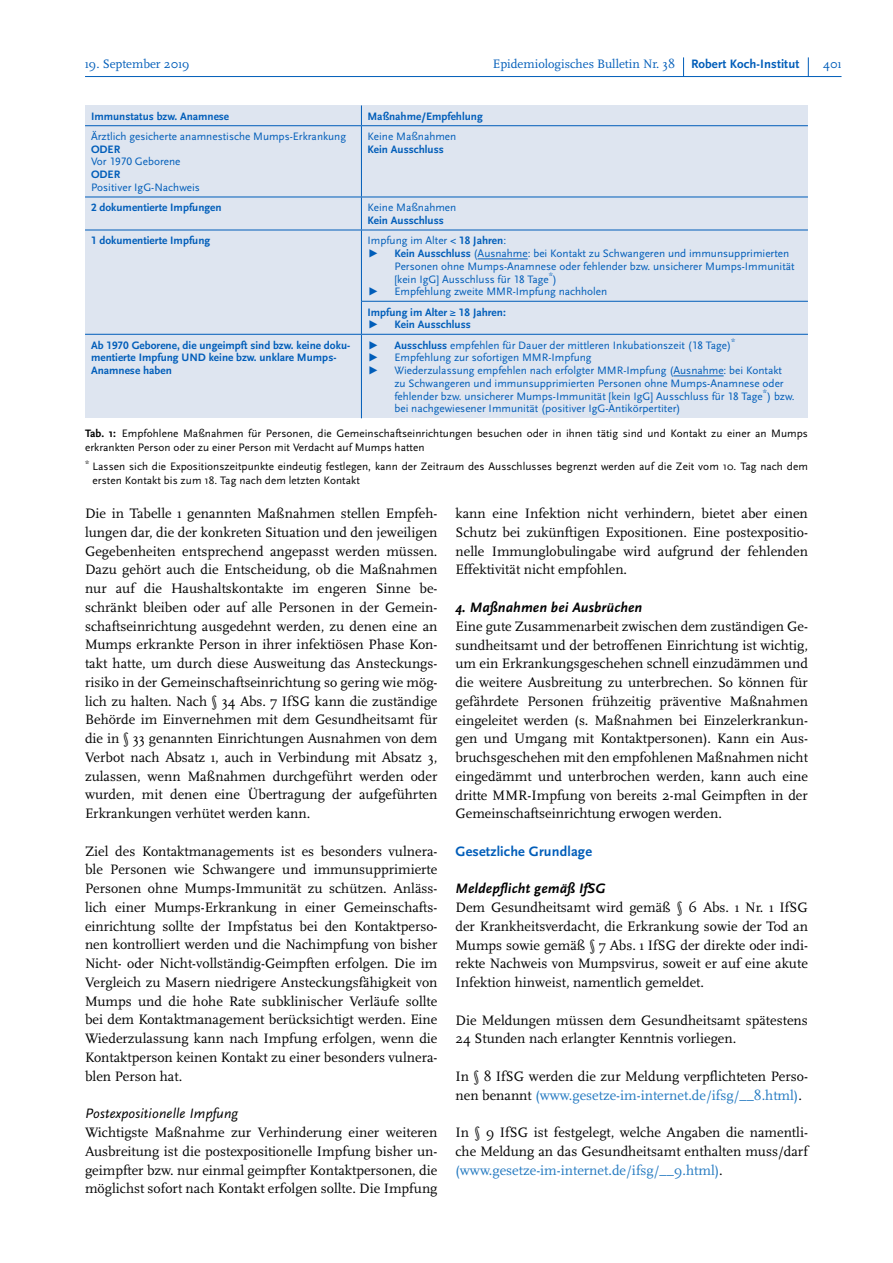
<style>
.page{position:relative;width:893px;height:1263px;background:#fff}
.page>*{position:absolute;margin:0;border:0;box-sizing:border-box;transform-origin:0 0}
.Fließtext{font:14.25px/18.8px "Scala Pro";color:#000;text-align:justify}
.Fließtext_Überschrif{font:italic 700 14.25px "Scala Sans Pro";letter-spacing:.01em;color:#000}
.Fließtext_Überschrif-2{font:italic 14.25px "Scala Sans Pro";letter-spacing:.01em;color:#000}
.Fließtext_Überschrif-3{font:700 14.25px "Scala Sans Pro";letter-spacing:.01em;color:#005db9}
.t1{font:12.75px "Scala Pro";color:#005db9}
.Tab_Zahl{font:11.25px/12.8px "Scala Sans Pro";color:#005db9}
.Text_klein_schwarz{font:11.25px/14.2px "Scala Sans Pro";letter-spacing:.005em;color:#000}
.Tab_Zahl-2{font:700 11.25px/12.8px "Scala Sans Pro";color:#005db9}
.s1{font-family:"Scala Sans Pro";font-weight:700}
.s2{font-weight:700}
.s3{color:#2178c0}
</style>
<div class="page">
<hr style="left:85px;top:76px;width:756px;height:1px;background:#005db9">
<svg style="left:808px;top:57px;width:1px;height:19px"></svg>
<svg style="left:683px;top:57px;width:1px;height:19px"></svg>
<div style="left:85px;top:105px;width:723px;height:313px;background:#dee5f0"></div>
<svg style="left:361px;top:105px;width:1px;height:20px"></svg>
<hr style="left:85px;top:125px;width:276px;height:1px;background:#005db9">
<hr style="left:361px;top:125px;width:447px;height:1px;background:#005db9">
<hr style="left:361px;top:126px;width:1px;height:71px;background:#005db9">
<hr style="left:85px;top:197px;width:276px;height:1px;background:#005db9">
<hr style="left:361px;top:197px;width:447px;height:1px;background:#005db9">
<hr style="left:361px;top:197px;width:1px;height:33px;background:#005db9">
<hr style="left:85px;top:230px;width:276px;height:1px;background:#005db9">
<hr style="left:361px;top:230px;width:447px;height:1px;background:#005db9">
<hr style="left:361px;top:230px;width:1px;height:71px;background:#005db9">
<hr style="left:361px;top:301px;width:1px;height:33px;background:#005db9">
<hr style="left:85px;top:334px;width:276px;height:1px;background:#005db9">
<hr style="left:361px;top:334px;width:447px;height:1px;background:#005db9">
<hr style="left:361px;top:335px;width:1px;height:83px;background:#005db9">
<hr style="left:362px;top:301px;width:446px;height:1px;background:#005db9">
<hr style="left:478px;top:259px;width:50px;height:1px;background:#005db9">
<hr style="left:673px;top:376px;width:51px;height:1px;background:#005db9">
<p class="t1" style="left:85px;top:56px;width:106px">19. September 2019</p>
<p class="t1" style="left:493px;top:56px;width:308px">Epidemiologisches Bulletin Nr. 38 <span class="s1">Robert Koch-Institut</span></p>
<p class="t1" style="left:823px;top:56px;width:20px">401</p>
<p class="Tab_Zahl-2" style="left:91px;top:110px;width:140px">Immunstatus bzw. Anamnese</p>
<p class="Tab_Zahl-2" style="left:367px;top:110px;width:117px">Maßnahme/Empfehlung</p>
<p class="Tab_Zahl" style="left:91px;top:130px;width:257px">Ärztlich gesicherte anamnestische Mumps-Erkrankung</p>
<p class="Tab_Zahl-2" style="left:91px;top:143px;width:31px">ODER</p>
<p class="Tab_Zahl" style="left:91px;top:155px;width:91px">Vor 1970 Geborene</p>
<p class="Tab_Zahl-2" style="left:91px;top:168px;width:31px">ODER</p>
<p class="Tab_Zahl" style="left:91px;top:181px;width:110px">Positiver IgG-Nachweis</p>
<p class="Tab_Zahl" style="left:367px;top:130px;width:90px">Keine Maßnahmen</p>
<p class="Tab_Zahl-2" style="left:367px;top:143px;width:78px">Kein Ausschluss</p>
<p class="Tab_Zahl-2" style="left:91px;top:201px;width:132px">2 dokumentierte Impfungen</p>
<p class="Tab_Zahl" style="left:367px;top:201px;width:90px">Keine Maßnahmen</p>
<p class="Tab_Zahl-2" style="left:367px;top:214px;width:78px">Kein Ausschluss</p>
<p class="Tab_Zahl-2" style="left:91px;top:234px;width:121px">1 dokumentierte Impfung</p>
<p class="Tab_Zahl" style="left:367px;top:234px;width:140px">Impfung im Alter <span class="s2">&lt; 18 Jahren</span>:</p>
<p class="Tab_Zahl" style="left:367px;top:247px;width:13px">▶</p>
<p class="Tab_Zahl" style="left:394px;top:247px;width:402px"><span class="s2">Kein Ausschluss</span> (Ausnahme: bei Kontakt zu Schwangeren und immunsupprimierten<br>Personen ohne Mumps-Anamnese oder fehlender bzw. unsicherer Mumps-Immunität [kein IgG] Ausschluss für 18 Tage<sup>*</sup>)</p>
<p class="Tab_Zahl" style="left:367px;top:285px;width:13px">▶</p>
<p class="Tab_Zahl" style="left:394px;top:285px;width:214px">Empfehlung zweite MMR-Impfung nachholen</p>
<p class="Tab_Zahl-2" style="left:367px;top:305px;width:140px">Impfung im Alter ≥ 18 Jahren:</p>
<p class="Tab_Zahl" style="left:367px;top:318px;width:13px">▶</p>
<p class="Tab_Zahl-2" style="left:394px;top:318px;width:78px">Kein Ausschluss</p>
<p class="Tab_Zahl-2" style="left:91px;top:338px;width:261px">Ab 1970 Geborene, die ungeimpft sind bzw. keine doku&shy;mentierte Impfung UND keine bzw. unklare Mumps-<br>Anamnese haben</p>
<p class="Tab_Zahl" style="left:367px;top:338px;width:13px">▶</p>
<p class="Tab_Zahl" style="left:394px;top:338px;width:342px"><span class="s2">Ausschluss</span> empfehlen für Dauer der mittleren Inkubationszeit (18 Tage)<sup>*</sup></p>
<p class="Tab_Zahl" style="left:367px;top:351px;width:13px">▶</p>
<p class="Tab_Zahl" style="left:394px;top:351px;width:199px">Empfehlung zur sofortigen MMR-Impfung</p>
<p class="Tab_Zahl" style="left:367px;top:364px;width:13px">▶</p>
<p class="Tab_Zahl" style="left:394px;top:364px;width:402px">Wiederzulassung empfehlen nach erfolgter MMR-Impfung (Ausnahme: bei Kontakt zu Schwangeren und immunsupprimierten Personen ohne Mumps-Anamnese oder fehlender bzw. unsicherer Mumps-Immunität [kein IgG] Ausschluss für 18 Tage<sup>*</sup>) bzw. bei nachgewiesener Immunität (positiver IgG-Antikörpertiter)</p>
<p class="Text_klein_schwarz" style="left:85px;top:426px;width:724px"><span class="s2">Tab. 1:</span> Empfohlene Maßnahmen für Personen, die Gemeinschaftseinrichtungen besuchen oder in ihnen tätig sind und Kontakt zu einer an Mumps erkrankten Person oder zu einer Person mit Verdacht auf Mumps hatten</p>
<p class="Text_klein_schwarz" style="left:93px;top:459px;width:717px;text-indent:-8px"><sup>*</sup> Lassen sich die Expositionszeitpunkte eindeutig festlegen, kann der Zeitraum des Ausschlusses begrenzt werden auf die Zeit vom 10. Tag nach dem ersten Kontakt bis zum 18. Tag nach dem letzten Kontakt</p>
<p class="Fließtext" style="left:85px;top:504px;width:354px">Die in Tabelle 1 genannten Maßnahmen stellen Empfeh&shy;lungen dar, die der konkreten Situation und den jeweiligen Gegebenheiten entsprechend angepasst werden müssen.<br>Dazu gehört auch die Entscheidung, ob die Maßnahmen nur auf die Haushaltskontakte im engeren Sinne be&shy;schränkt bleiben oder auf alle Personen in der Gemein&shy;schaftseinrichtung ausgedehnt werden, zu denen eine an Mumps erkrankte Person in ihrer infektiösen Phase Kon&shy;takt hatte, um durch diese Ausweitung das Ansteckungs&shy;risiko in der Gemeinschaftseinrichtung so gering wie mög&shy;lich zu halten. Nach § 34 Abs. 7 IfSG kann die zuständige Behörde im Einvernehmen mit dem Gesundheitsamt für die in § 33 genannten Einrichtungen Ausnahmen von dem Verbot nach Absatz 1, auch in Verbindung mit Absatz 3, zulassen, wenn Maßnahmen durchgeführt werden oder wurden, mit denen eine Übertragung der aufgeführten Erkrankungen verhütet werden kann.</p>
<p class="Fließtext" style="left:85px;top:841px;width:354px">Ziel des Kontaktmanagements ist es besonders vulnera&shy;ble Personen wie Schwangere und immunsupprimierte Personen ohne Mumps-Immunität zu schützen. Anläss&shy;lich einer Mumps-Erkrankung in einer Gemeinschafts&shy;einrichtung sollte der Impfstatus bei den Kontaktperso&shy;nen kontrolliert werden und die Nachimpfung von bisher Nicht- oder Nicht-vollständig-Geimpften erfolgen. Die im Vergleich zu Masern niedrigere Ansteckungsfähigkeit von Mumps und die hohe Rate subklinischer Verläufe sollte bei dem Kontaktmanagement berücksichtigt werden. Eine Wiederzulassung kann nach Impfung erfolgen, wenn die Kontaktperson keinen Kontakt zu einer besonders vulnera&shy;blen Person hat.</p>
<p class="Fließtext_Überschrif-2" style="left:85px;top:1105px;width:154px">Postexpositionelle Impfung</p>
<p class="Fließtext" style="left:85px;top:1123px;width:354px">Wichtigste Maßnahme zur Verhinderung einer weiteren Ausbreitung ist die postexpositionelle Impfung bisher un&shy;geimpfter bzw. nur einmal geimpfter Kontaktpersonen, die möglichst sofort nach Kontakt erfolgen sollte. Die Impfung</p>
<p class="Fließtext" style="left:455px;top:504px;width:354px">kann eine Infektion nicht verhindern, bietet aber einen Schutz bei zukünftigen Expositionen. Eine postexpositio&shy;nelle Immunglobulingabe wird aufgrund der fehlenden Effektivität nicht empfohlen.</p>
<p class="Fließtext_Überschrif" style="left:455px;top:599px;width:188px">4. Maßnahmen bei Ausbrüchen</p>
<p class="Fließtext" style="left:455px;top:617px;width:354px">Eine gute Zusammenarbeit zwischen dem zuständigen Ge&shy;sundheitsamt und der betroffenen Einrichtung ist wichtig, um ein Erkrankungsgeschehen schnell einzudämmen und die weitere Ausbreitung zu unterbrechen. So können für gefährdete Personen frühzeitig präventive Maßnahmen eingeleitet werden (s. Maßnahmen bei Einzelerkrankun&shy;gen und Umgang mit Kontaktpersonen). Kann ein Aus&shy;bruchsgeschehen mit den empfohlenen Maßnahmen nicht eingedämmt und unterbrochen werden, kann auch eine dritte MMR-Impfung von bereits 2-mal Geimpften in der Gemeinschaftseinrichtung erwogen werden.</p>
<p class="Fließtext_Überschrif-3" style="left:455px;top:843px;width:138px">Gesetzliche Grundlage</p>
<p class="Fließtext_Überschrif" style="left:455px;top:880px;width:151px">Meldepflicht gemäß IfSG</p>
<p class="Fließtext" style="left:455px;top:898px;width:354px">Dem Gesundheitsamt wird gemäß § 6 Abs. 1 Nr. 1 IfSG der Krankheitsverdacht, die Erkrankung sowie der Tod an Mumps sowie gemäß § 7 Abs. 1 IfSG der direkte oder indi&shy;rekte Nachweis von Mumpsvirus, soweit er auf eine akute Infektion hinweist, namentlich gemeldet.</p>
<p class="Fließtext" style="left:455px;top:1010px;width:354px">Die Meldungen müssen dem Gesundheitsamt spätestens<br>24 Stunden nach erlangter Kenntnis vorliegen.</p>
<p class="Fließtext" style="left:455px;top:1067px;width:354px">In § 8 IfSG werden die zur Meldung verpflichteten Perso&shy;nen benannt <span class="s3">(www.gesetze-im-internet.de/ifsg/__8.html)</span>.</p>
<p class="Fließtext" style="left:455px;top:1123px;width:354px">In § 9 IfSG ist festgelegt, welche Angaben die namentli&shy;che Meldung an das Gesundheitsamt enthalten muss/darf <span class="s3">(www.gesetze-im-internet.de/ifsg/__9.html)</span>.</p>
</div>
